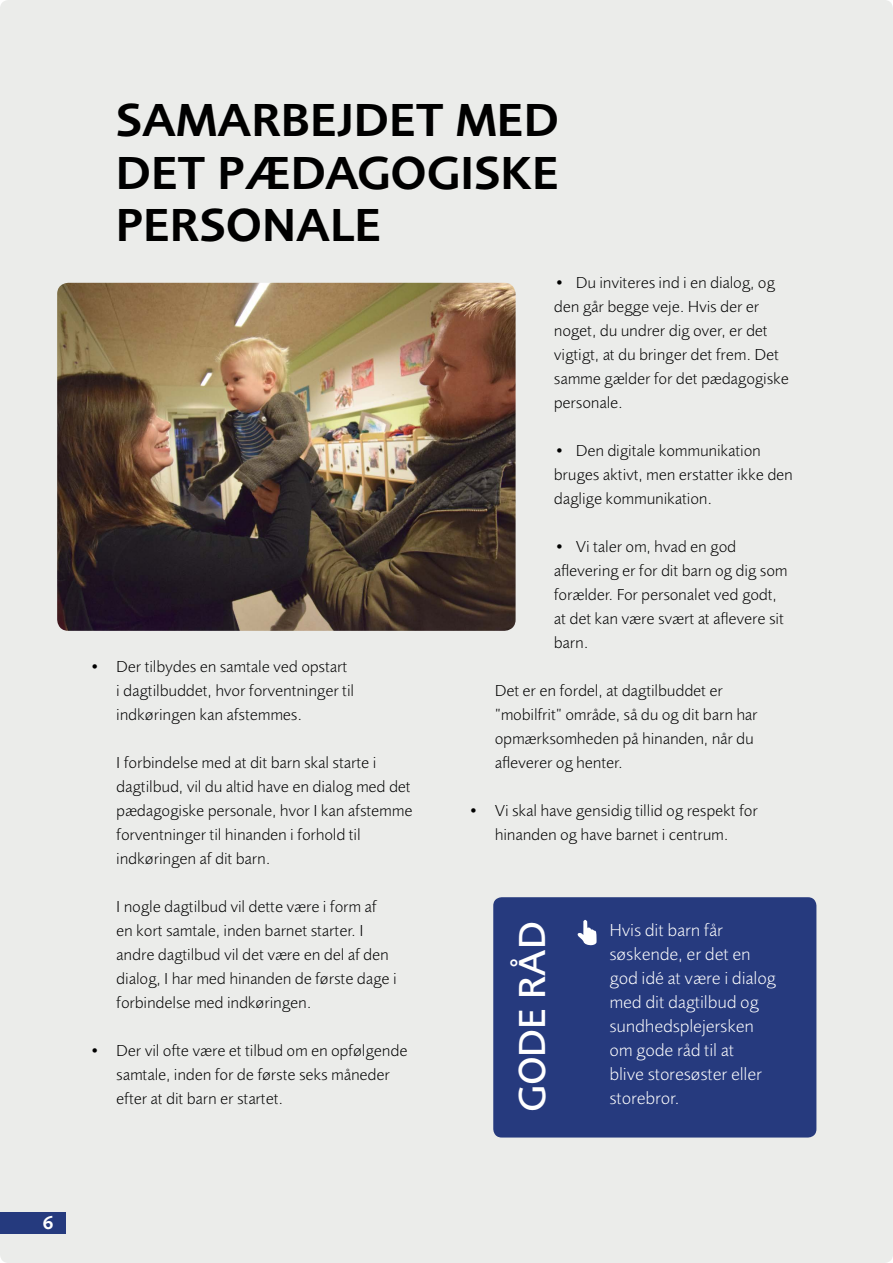
<style>
.page{position:relative;width:893px;height:1263px;background:#ebecea}
.page>*{position:absolute;margin:0;border:0;box-sizing:border-box;transform-origin:0 0}
.t1{font:48px/52.5px "Foundry Sans Demi";color:#000;text-align:justify}
.t2{font:500 39px "Foundry Sans";color:#fff}
.t3{font:19.5px "Foundry Sans Demi";color:#fff}
.t4{font:300 18px/24px "Foundry Sans";color:#fff}
.t5{font:300 16.5px/24px "Foundry Sans";color:#000}
</style>
<div class="page">
<img style="left:57px;top:283px;width:459px;height:348px">
<div style="left:0;top:1212px;width:66px;height:21px;background:#253a7e"></div>
<div style="left:493px;top:897px;width:323px;height:240px;background:#263a7e;border-radius:9px"></div>
<svg style="left:577px;top:919px;width:20px;height:26px"></svg>
<h1 class="t1" style="left:116px;top:94px;width:445px">SAMARBEJDET MED DET PÆDAGOGISKE PERSONALE</h1>
<p class="t5" style="left:116px;top:654px;width:239px;text-indent:-27px">• Der tilbydes en samtale ved opstart i dagtilbuddet, hvor forventninger til indkøringen kan afstemmes.</p>
<p class="t5" style="left:116px;top:751px;width:298px">I forbindelse med at dit barn skal starte i dagtilbud, vil du altid have en dialog med det pædagogiske personale, hvor I kan afstemme forventninger til hinanden i forhold til indkøringen af dit barn.</p>
<p class="t5" style="left:116px;top:895px;width:282px">I nogle dagtilbud vil dette være i form af en kort samtale, inden barnet starter. I andre dagtilbud vil det være en del af den dialog, I har med hinanden de første dage i forbindelse med indkøringen.</p>
<p class="t5" style="left:116px;top:1038px;width:293px;text-indent:-27px">• Der vil ofte være et tilbud om en opfølgende samtale, inden for de første seks måneder efter at dit barn er startet.</p>
<p class="t5" style="left:554px;top:270px;width:237px">• Du inviteres ind i en dialog, og den går begge veje. Hvis der er noget, du undrer dig over, er det vigtigt, at du bringer det frem. Det samme gælder for det pædagogiske personale.</p>
<p class="t5" style="left:554px;top:438px;width:240px">• Den digitale kommunikation bruges aktivt, men erstatter ikke den daglige kommunikation.</p>
<p class="t5" style="left:554px;top:534px;width:235px">• Vi taler om, hvad en god aflevering er for dit barn og dig som forælder. For personalet ved godt, at det kan være svært at aflevere sit barn.</p>
<p class="t5" style="left:495px;top:679px;width:264px">Det er en fordel, at dagtilbuddet er ”mobilfrit” område, så du og dit barn har opmærksomheden på hinanden, når du afleverer og henter.</p>
<p class="t5" style="left:468px;top:798px;width:291px;text-align:center">• Vi skal have gensidig tillid og respekt for hinanden og have barnet i centrum.</p>
<h2 class="t2" style="left:509px;top:1112px;width:193px;rotate:-90deg">GODE RÅD</h2>
<p class="t4" style="left:610px;top:918px;width:168px;text-indent:-27px">• Hvis dit barn får søskende, er det en god idé at være i dialog med dit dagtilbud og sundhedsplejersken om gode råd til at<br>blive storesøster eller storebror.</p>
<p class="t3" style="left:43px;top:1211px;width:13px">6</p>
</div>
